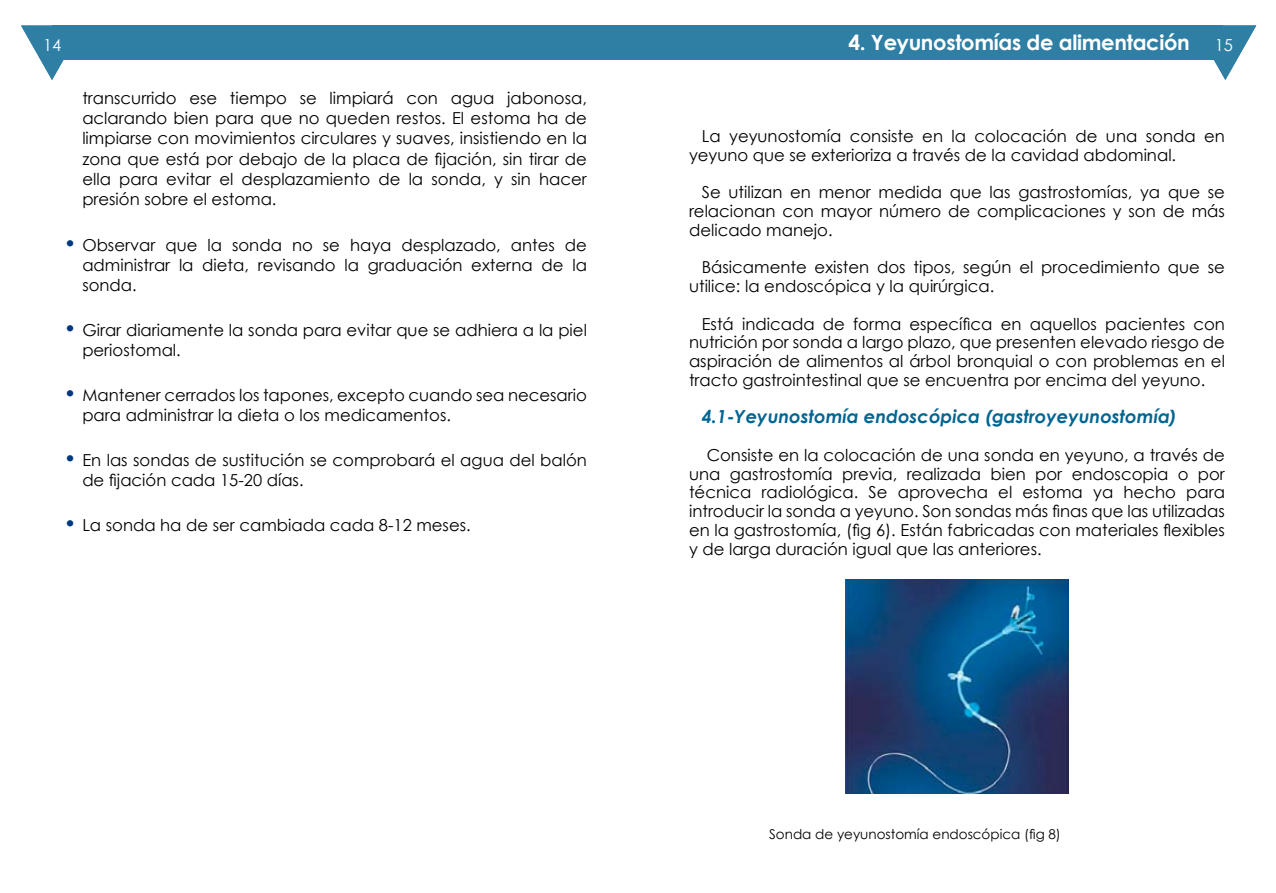
<style>
.page{position:relative;width:1276px;height:893px;background:#fff}
.page>*{position:absolute;margin:0;border:0;box-sizing:border-box;transform-origin:0 0}
.t1{font:700 21px "Century Gothic";letter-spacing:-.015em;color:#fff}
.t2{font:italic 700 18px "Century Gothic";color:#006592}
.t3{font:16.5px/18.8px "Century Gothic";color:#000;text-align:justify}
.t4{font:16.5px "Century Gothic";color:#fff}
.t5{font:13.5px "Century Gothic";color:#000}
.s1{font-size:21px;color:#003882}
.s2{font-weight:400;font-size:16.5px}
</style>
<div class="page">
<div style="left:52px;top:26px;width:599px;height:34px;background:#2f7ea4"></div>
<svg style="left:21px;top:26px;width:43px;height:54px"></svg>
<div style="left:638px;top:26px;width:584px;height:34px;background:#2f7ea4"></div>
<img style="left:846px;top:579px;width:222px;height:215px">
<svg style="left:1194px;top:25px;width:62px;height:55px"></svg>
<p class="t4" style="left:43px;top:35px;width:20px">14</p>
<p class="t3" style="left:82px;top:87px;width:506px;line-height:20.2px">transcurrido ese tiempo se limpiará con agua jabonosa, aclarando bien para que no queden restos. El estoma ha de limpiarse con movimientos circulares y suaves, insistiendo en la zona que está por debajo de la placa de fijación, sin tirar de ella para evitar el desplazamiento de la sonda, y sin hacer presión sobre el estoma.</p>
<p class="t3" style="left:82px;top:234px;width:506px;line-height:20.2px;text-indent:-19px"><span class="s1">•</span> Observar que la sonda no se haya desplazado, antes de administrar la dieta, revisando la graduación externa de la sonda.</p>
<p class="t3" style="left:82px;top:320px;width:506px;line-height:19.8px;text-indent:-19px"><span class="s1">•</span> Girar diariamente la sonda para evitar que se adhiera a la piel periostomal.</p>
<p class="t3" style="left:82px;top:385px;width:506px;line-height:19.8px;text-indent:-19px"><span class="s1">•</span> Mantener cerrados los tapones, excepto cuando sea necesario para administrar la dieta o los medicamentos.</p>
<p class="t3" style="left:82px;top:450px;width:506px;line-height:19.8px;text-indent:-19px"><span class="s1">•</span> En las sondas de sustitución se comprobará el agua del balón de fijación cada 15-20 días.</p>
<p class="t3" style="left:64px;top:515px;width:408px"><span class="s1">•</span> La sonda ha de ser cambiada cada 8-12 meses.</p>
<p class="t1" style="left:789px;top:29px;width:402px">¿Qué son las ostomías de alimentación?</p>
<p class="t1" style="left:848px;top:29px;width:386px">4. Yeyunostomías de alimentación <span class="s2">15</span></p>
<p class="t3" style="left:689px;top:126px;width:537px;text-indent:13px">La yeyunostomía consiste en la colocación de una sonda en yeyuno que se exterioriza a través de la cavidad abdominal.</p>
<p class="t3" style="left:689px;top:183px;width:537px;text-indent:13px">Se utilizan en menor medida que las gastrostomías, ya que se relacionan con mayor número de complicaciones y son de más delicado manejo.</p>
<p class="t3" style="left:689px;top:258px;width:537px;text-indent:13px">Básicamente existen dos tipos, según el procedimiento que se utilice: la endoscópica y la quirúrgica.</p>
<p class="t3" style="left:689px;top:314px;width:537px;text-indent:13px">Está indicada de forma específica en aquellos pacientes con nutrición por sonda a largo plazo, que presenten elevado riesgo de aspiración de alimentos al árbol bronquial o con problemas en el tracto gastrointestinal que se encuentra por encima del yeyuno.</p>
<p class="t2" style="left:702px;top:405px;width:476px">4.1-Yeyunostomía endoscópica (gastroyeyunostomía)</p>
<p class="t3" style="left:689px;top:445px;width:537px;text-indent:18px">Consiste en la colocación de una sonda en yeyuno, a través de una gastrostomía previa, realizada bien por endoscopia o por técnica radiológica. Se aprovecha el estoma ya hecho para introducir la sonda a yeyuno. Son sondas más finas que las utilizadas en la gastrostomía, (fig 6). Están fabricadas con materiales flexibles y de larga duración igual que las anteriores.</p>
<p class="t5" style="left:769px;top:826px;width:293px">Sonda de yeyunostomía endoscópica (fig 8)</p>
</div>
